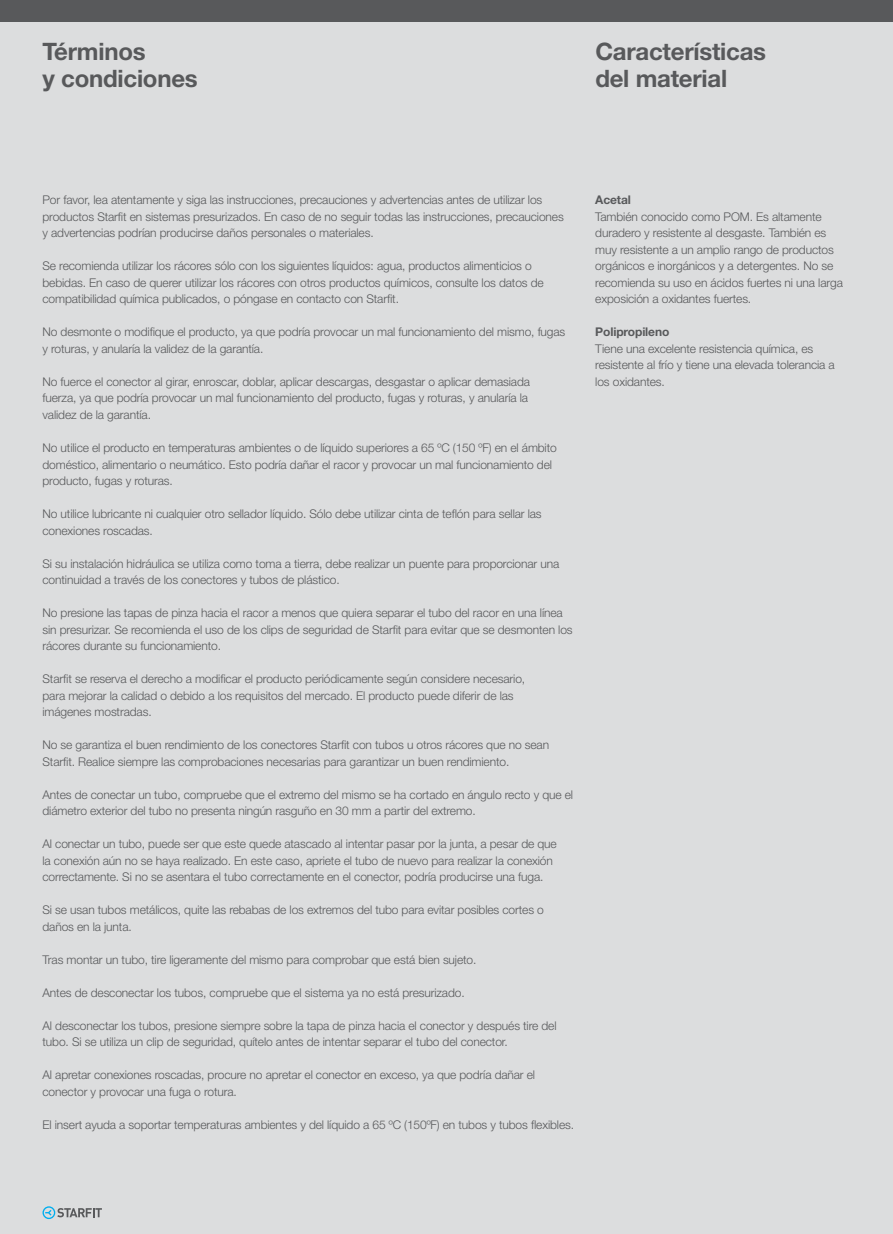
<style>
.page{position:relative;width:893px;height:1234px;background:#fff}
.page>*{position:absolute;margin:0;border:0;box-sizing:border-box;transform-origin:0 0}
.t1{font:700 24px/27px "Helvetica Neue LT Std";letter-spacing:-.01em;color:#58595b}
.t2{font:300 12px/16.5px "Helvetica Neue LT Std";letter-spacing:-.01em;color:#58595b}
.t3{font:700 12px "Helvetica Neue LT Std";letter-spacing:-.01em;color:#58595b}
</style>
<div class="page">
<div style="left:0;top:0;width:893px;height:1233px;background:#dcddde"></div>
<div style="left:0;top:0;width:893px;height:21px;background:#58595b"></div>
<svg style="left:43px;top:1206px;width:59px;height:12px"></svg>
<h1 class="t1" style="left:43px;top:37px;width:157px">Términos<br>y condiciones</h1>
<h1 class="t1" style="left:595px;top:37px;width:172px">Características del material</h1>
<p class="t2" style="left:43px;top:191px;width:523px">Por favor, lea atentamente y siga las instrucciones, precauciones y advertencias antes de utilizar los productos Starfit en sistemas presurizados. En caso de no seguir todas las instrucciones, precauciones y advertencias podrían producirse daños personales o materiales.</p>
<p class="t2" style="left:43px;top:257px;width:503px">Se recomienda utilizar los rácores sólo con los siguientes líquidos: agua, productos alimenticios o bebidas. En caso de querer utilizar los rácores con otros productos químicos, consulte los datos de compatibilidad química publicados, o póngase en contacto con Starfit.</p>
<p class="t2" style="left:43px;top:323px;width:524px">No desmonte o modifique el producto, ya que podría provocar un mal funcionamiento del mismo, fugas y roturas, y anularía la validez de la garantía.</p>
<p class="t2" style="left:43px;top:373px;width:489px">No fuerce el conector al girar, enroscar, doblar, aplicar descargas, desgastar o aplicar demasiada fuerza, ya que podría provocar un mal funcionamiento del producto, fugas y roturas, y anularía la validez de la garantía.</p>
<p class="t2" style="left:43px;top:439px;width:516px">No utilice el producto en temperaturas ambientes o de líquido superiores a 65 ºC (150 ºF) en el ámbito doméstico, alimentario o neumático. Esto podría dañar el racor y provocar un mal funcionamiento del producto, fugas y roturas.</p>
<p class="t2" style="left:43px;top:505px;width:501px">No utilice lubricante ni cualquier otro sellador líquido. Sólo debe utilizar cinta de teflón para sellar las conexiones roscadas.</p>
<p class="t2" style="left:43px;top:554px;width:518px">Si su instalación hidráulica se utiliza como toma a tierra, debe realizar un puente para proporcionar una continuidad a través de los conectores y tubos de plástico.</p>
<p class="t2" style="left:43px;top:604px;width:532px">No presione las tapas de pinza hacia el racor a menos que quiera separar el tubo del racor en una línea sin presurizar. Se recomienda el uso de los clips de seguridad de Starfit para evitar que se desmonten los rácores durante su funcionamiento.</p>
<p class="t2" style="left:43px;top:670px;width:484px">Starfit se reserva el derecho a modificar el producto periódicamente según considere necesario, para mejorar la calidad o debido a los requisitos del mercado. El producto puede diferir de las imágenes mostradas.</p>
<p class="t2" style="left:43px;top:736px;width:508px">No se garantiza el buen rendimiento de los conectores Starfit con tubos u otros rácores que no sean<br>Starfit. Realice siempre las comprobaciones necesarias para garantizar un buen rendimiento.</p>
<p class="t2" style="left:43px;top:785px;width:532px">Antes de conectar un tubo, compruebe que el extremo del mismo se ha cortado en ángulo recto y que el diámetro exterior del tubo no presenta ningún rasguño en 30 mm a partir del extremo.</p>
<p class="t2" style="left:43px;top:835px;width:516px">Al conectar un tubo, puede ser que este quede atascado al intentar pasar por la junta, a pesar de que la conexión aún no se haya realizado. En este caso, apriete el tubo de nuevo para realizar la conexión correctamente. Si no se asentara el tubo correctamente en el conector, podría producirse una fuga.</p>
<p class="t2" style="left:43px;top:901px;width:503px">Si se usan tubos metálicos, quite las rebabas de los extremos del tubo para evitar posibles cortes o daños en la junta.</p>
<p class="t2" style="left:43px;top:950px;width:435px">Tras montar un tubo, tire ligeramente del mismo para comprobar que está bien sujeto.</p>
<p class="t2" style="left:43px;top:983px;width:424px">Antes de desconectar los tubos, compruebe que el sistema ya no está presurizado.</p>
<p class="t2" style="left:43px;top:1016px;width:516px">Al desconectar los tubos, presione siempre sobre la tapa de pinza hacia el conector y después tire del tubo. Si se utiliza un clip de seguridad, quítelo antes de intentar separar el tubo del conector.</p>
<p class="t2" style="left:43px;top:1066px;width:494px">Al apretar conexiones roscadas, procure no apretar el conector en exceso, ya que podría dañar el conector y provocar una fuga o rotura.</p>
<p class="t2" style="left:43px;top:1115px;width:533px">El insert ayuda a soportar temperaturas ambientes y del líquido a 65 ºC (150ºF) en tubos y tubos flexibles.</p>
<p class="t3" style="left:595px;top:192px;width:37px">Acetal</p>
<p class="t2" style="left:595px;top:208px;width:249px">También conocido como POM. Es altamente duradero y resistente al desgaste. También es muy resistente a un amplio rango de productos orgánicos e inorgánicos y a detergentes. No se recomienda su uso en ácidos fuertes ni una larga exposición a oxidantes fuertes.</p>
<p class="t3" style="left:595px;top:324px;width:76px">Polipropileno</p>
<p class="t2" style="left:595px;top:340px;width:241px">Tiene una excelente resistencia química, es resistente al frío y tiene una elevada tolerancia a los oxidantes.</p>
</div>
